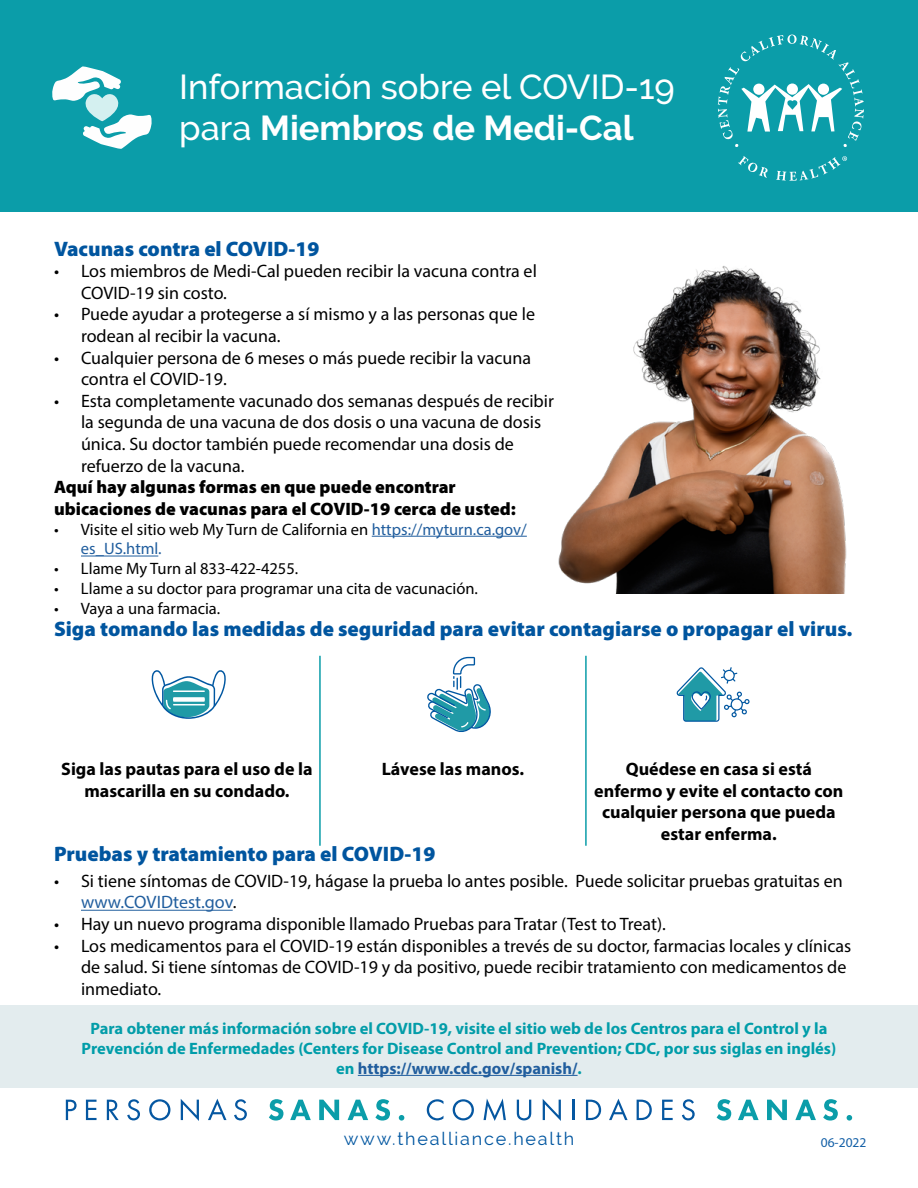
<style>
.page{position:relative;width:918px;height:1188px;background:#fff}
.page>*{position:absolute;margin:0;border:0;box-sizing:border-box;transform-origin:0 0}
.t1{font:500 34.5px/41.4px "Raleway";color:#fff}
.t2{font:900 21px "Myriad Pro";color:#00559f}
.t3{font:18px/21.6px "Myriad Pro";color:#000}
.t4{font:700 18px/21.6px "Myriad Pro";color:#000;text-align:center}
.t5{font:900 18px/21.6px "Myriad Pro";color:#000}
.t6{font:18px "Raleway";letter-spacing:.1em;color:#0056a0}
.t7{font:700 16.5px/19.8px "Myriad Pro";color:#009da9;text-align:center}
.t8{font:16.5px/19.8px "Myriad Pro";color:#000}
.t9{font:13.5px "Myriad Pro";color:#1460a7}
.s1{font-weight:700}
.s2{color:#215e9e}
.s3{color:#039da9}
</style>
<div class="page">
<div style="left:0;top:1005px;width:918px;height:83px;background:#e3ecee"></div>
<hr style="left:372px;top:536px;width:155px;height:1px;background:#215e9e">
<hr style="left:81px;top:556px;width:77px;height:1px;background:#215e9e">
<hr style="left:81px;top:910px;width:152px;height:1px;background:#215e9e">
<hr style="left:358px;top:1075px;width:220px;height:1px;background:#215e9e">
<hr style="left:319px;top:656px;width:2px;height:190px;background:#0b9da9">
<hr style="left:585px;top:656px;width:2px;height:190px;background:#0b9da9">
<img style="left:558px;top:266px;width:289px;height:328px">
<div style="left:0;top:0;width:918px;height:212px;background:#0b9da9"></div>
<svg style="left:52px;top:66px;width:100px;height:83px"></svg>
<svg style="left:738px;top:156px;width:30px;height:22px"></svg>
<svg style="left:776px;top:156px;width:71px;height:25px"></svg>
<svg style="left:718px;top:35px;width:146px;height:112px"></svg>
<svg style="left:151px;top:670px;width:75px;height:49px"></svg>
<svg style="left:427px;top:657px;width:64px;height:75px"></svg>
<svg style="left:676px;top:667px;width:74px;height:55px"></svg>
<svg style="left:66px;top:1100px;width:11px;height:20px"></svg>
<svg style="left:86px;top:1100px;width:11px;height:20px"></svg>
<svg style="left:107px;top:1100px;width:12px;height:20px"></svg>
<svg style="left:127px;top:1099px;width:13px;height:21px"></svg>
<svg style="left:149px;top:1099px;width:21px;height:21px"></svg>
<svg style="left:181px;top:1099px;width:18px;height:22px"></svg>
<svg style="left:208px;top:1099px;width:19px;height:21px"></svg>
<svg style="left:234px;top:1099px;width:13px;height:21px"></svg>
<svg style="left:269px;top:1099px;width:14px;height:22px"></svg>
<svg style="left:290px;top:1100px;width:21px;height:20px"></svg>
<svg style="left:319px;top:1100px;width:20px;height:20px"></svg>
<svg style="left:348px;top:1100px;width:20px;height:20px"></svg>
<svg style="left:375px;top:1099px;width:15px;height:22px"></svg>
<svg style="left:399px;top:1115px;width:5px;height:6px"></svg>
<svg style="left:427px;top:1099px;width:16px;height:21px"></svg>
<svg style="left:453px;top:1099px;width:21px;height:21px"></svg>
<svg style="left:484px;top:1098px;width:22px;height:23px"></svg>
<svg style="left:517px;top:1100px;width:14px;height:20px"></svg>
<svg style="left:543px;top:1099px;width:18px;height:22px"></svg>
<hr style="left:572px;top:1100px;width:3px;height:20px;background:#0557a1">
<svg style="left:586px;top:1100px;width:15px;height:20px"></svg>
<svg style="left:609px;top:1099px;width:19px;height:21px"></svg>
<svg style="left:637px;top:1100px;width:15px;height:20px"></svg>
<svg style="left:662px;top:1100px;width:11px;height:20px"></svg>
<svg style="left:682px;top:1099px;width:13px;height:21px"></svg>
<svg style="left:717px;top:1099px;width:14px;height:22px"></svg>
<svg style="left:738px;top:1100px;width:21px;height:20px"></svg>
<svg style="left:767px;top:1100px;width:20px;height:20px"></svg>
<svg style="left:795px;top:1100px;width:21px;height:20px"></svg>
<svg style="left:823px;top:1099px;width:15px;height:22px"></svg>
<svg style="left:847px;top:1115px;width:5px;height:6px"></svg>
<h1 class="t1" style="left:179px;top:66px;width:497px">Información sobre el COVID-19 para <span class="s1">Miembros de Medi-Cal</span></h1>
<p class="t2" style="left:54px;top:234px;width:267px">Vacunas contra el COVID-19</p>
<p class="t3" style="left:81px;top:260px;width:457px;text-indent:-27px">• Los miembros de Medi-Cal pueden recibir la vacuna contra el<br>COVID-19 sin costo.</p>
<p class="t3" style="left:81px;top:303px;width:456px;text-indent:-27px">• Puede ayudar a protegerse a sí mismo y a las personas que le rodean al recibir la vacuna.</p>
<p class="t3" style="left:81px;top:346px;width:452px;text-indent:-27px">• Cualquier persona de 6 meses o más puede recibir la vacuna contra el COVID-19.</p>
<p class="t3" style="left:81px;top:390px;width:474px;text-indent:-27px">• Esta completamente vacunado dos semanas después de recibir la segunda de una vacuna de dos dosis o una vacuna de dosis única. Su doctor también puede recomendar una dosis de refuerzo de la vacuna.</p>
<p class="t5" style="left:54px;top:476px;width:464px">Aquí hay algunas formas en que puede encontrar ubicaciones de vacunas para el COVID-19 cerca de usted:</p>
<p class="t8" style="left:81px;top:519px;width:447px;text-indent:-27px">• Visite el sitio web My Turn de California en <span class="s2">https://myturn.ca.gov/ es_US.html.</span></p>
<p class="t8" style="left:54px;top:558px;width:246px">• Llame My Turn al 833-422-4255.</p>
<p class="t8" style="left:54px;top:578px;width:426px">• Llame a su doctor para programar una cita de vacunación.</p>
<p class="t8" style="left:54px;top:598px;width:168px">• Vaya a una farmacia.</p>
<p class="t2" style="left:54px;top:615px;width:800px">Siga tomando las medidas de seguridad para evitar contagiarse o propagar el virus.</p>
<p class="t4" style="left:61px;top:757px;width:253px">Siga las pautas para el uso de la mascarilla en su condado.</p>
<p class="t4" style="left:382px;top:757px;width:144px">Lávese las manos.</p>
<p class="t4" style="left:594px;top:757px;width:251px">Quédese en casa si está enfermo y evite el contacto con cualquier persona que pueda estar enferma.</p>
<p class="t2" style="left:54px;top:840px;width:383px">Pruebas y tratamiento para el COVID-19</p>
<p class="t3" style="left:81px;top:870px;width:763px;text-indent:-27px">• Si tiene síntomas de COVID-19, hágase la prueba lo antes posible. Puede solicitar pruebas gratuitas en <span class="s2">www.COVIDtest.gov</span>.</p>
<p class="t3" style="left:54px;top:913px;width:613px">• Hay un nuevo programa disponible llamado Pruebas para Tratar (Test to Treat).</p>
<p class="t3" style="left:81px;top:935px;width:772px;text-indent:-27px">• Los medicamentos para el COVID-19 están disponibles a trevés de su doctor, farmacias locales y clínicas de salud. Si tiene síntomas de COVID-19 y da positivo, puede recibir tratamiento con medicamentos de inmediato.</p>
<p class="t7" style="left:82px;top:1018px;width:756px"><span class="s3">Para obtener más información sobre el COVID-19, visite el sitio web de los</span> Centros para el Control y la<br>Prevención de Enfermedades (Centers for Disease Control and Prevention; CDC, por sus siglas en inglés) en <span class="s2">https://www.cdc.gov/spanish/</span><span class="s3">.</span></p>
<p class="t6" style="left:344px;top:1128px;width:232px">www.thealliance.health</p>
<p class="t9" style="left:821px;top:1134px;width:47px">06-2022</p>
</div>
